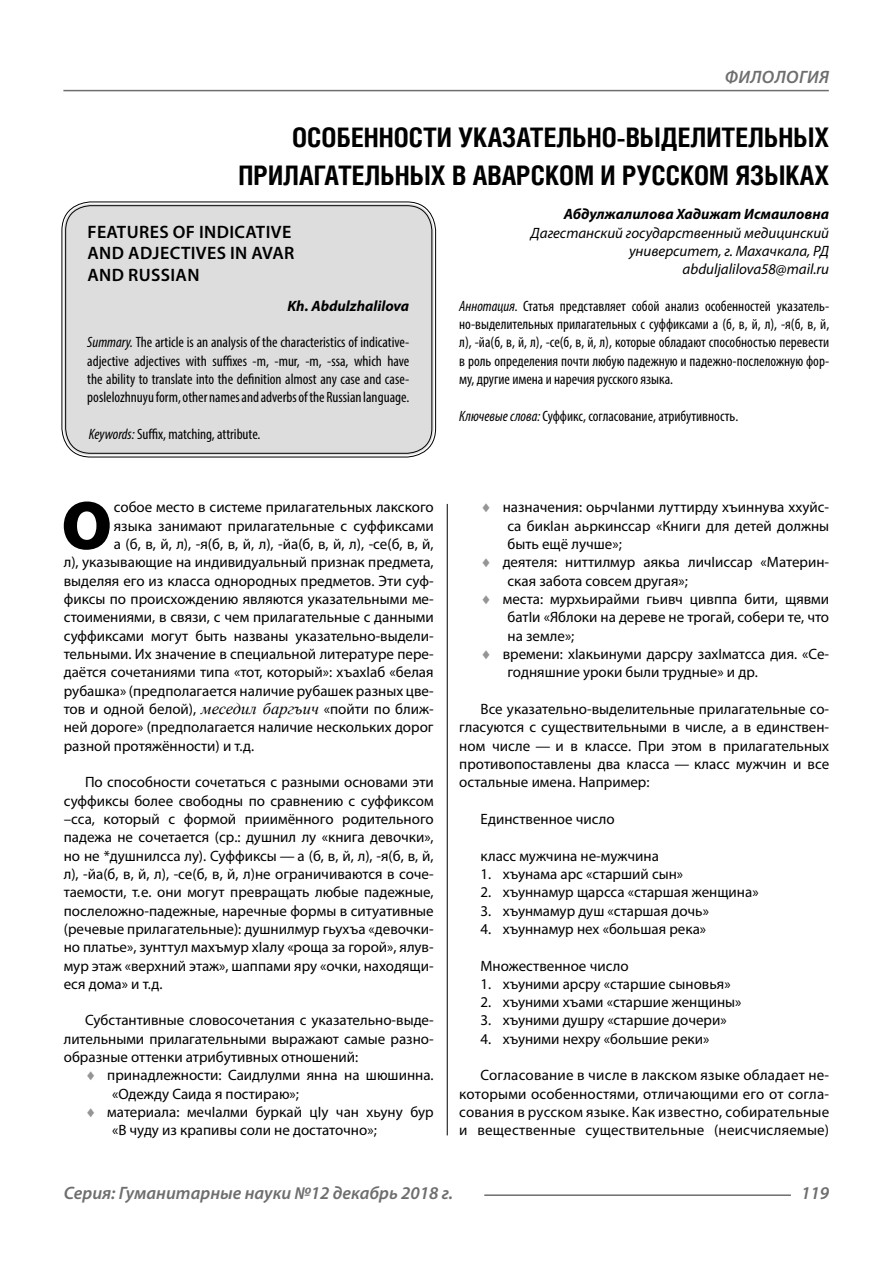
<style>
.page{position:relative;width:893px;height:1263px;background:#fff}
.page>*{position:absolute;margin:0;border:0;box-sizing:border-box;transform-origin:0 0}
.Bukvica{font:900 69.3px "Myriad Pro";color:#000}
.Header{font:700 27px/37.5px "Helios Cond";color:#000;text-align:right}
.t1{font:italic 600 18px "Myriad Pro";color:#6e6e6e}
.Header-eng{font:600 18px/21.6px "Myriad Pro";letter-spacing:.02em;color:#000}
.Normal{font:15px/18.3px "Myriad Pro";color:#000;text-align:justify}
.Bukvica-2{font:15px "Myriad Pro";color:#000}
.Annotation-rus{font:condensed 15px/18.3px "Myriad Pro";color:#000;text-align:justify}
.Annotation-eng{font:condensed 15px/18.3px "Myriad Pro";color:#000;text-align:justify}
.Author-doc{font:italic 15px/18.3px "Myriad Pro";color:#000;text-align:right}
.Author{font:italic 700 15px "Myriad Pro";color:#000}
.Author-email{font:italic 15px "Myriad Pro";color:#000}
.Author-eng{font:italic 700 15px "Myriad Pro";color:#000}
.s1{font-style:italic}
.s2{font-family:"Times New Roman";font-style:italic;font-size:16.5px}
.s3{color:#959595}
</style>
<div class="page">
<hr style="left:447px;top:504px;width:1px;height:631px;background:#000">
<div style="left:64px;top:204px;width:370px;height:251px;background:#ddd;border-radius:27px"></div>
<div style="left:62px;top:202px;width:374px;height:255px;border:1px solid #000;border-radius:29px"></div>
<div style="left:65px;top:205px;width:367px;height:249px;border:1px solid #000;border-radius:25px"></div>
<hr style="left:63px;top:90px;width:766px;height:1px;background:#6e6e6e">
<hr style="left:484px;top:1194px;width:307px;height:2px;background:#6e6e6e">
<p class="t1" style="left:725px;top:66px;width:26px">Филология</p>
<p class="Header" style="left:238px;top:118px;width:592px">ОСОБЕННОСТИ УКАЗАТЕЛЬНО-ВЫДЕЛИТЕЛЬНЫХ<br>ПРИЛАГАТЕЛЬНЫХ В АВАРСКОМ И РУССКОМ ЯЗЫКАХ</p>
<p class="Author" style="left:564px;top:204px;width:267px">Абдулжалилова Хадижат Исмаиловна</p>
<p class="Author-doc" style="left:531px;top:223px;width:300px">Дагестанский государственный медицинский университет, г. Махачкала, РД</p>
<p class="Author-email" style="left:683px;top:260px;width:148px">abduljalilova58@mail.ru</p>
<p class="Annotation-rus" style="left:459px;top:296px;width:371px"><span class="s1">Аннотация.</span> Статья представляет собой анализ особенностей указатель&shy;но-выделительных прилагательных с суффиксами а (б, в, й, л), -я(б, в, й, л), -йа(б, в, й, л), -се(б, в, й, л), которые обладают способностью перевести в роль определения почти любую падежную и падежно-послеложную фор&shy;му, другие имена и наречия русского языка.</p>
<p class="Annotation-rus" style="left:459px;top:406px;width:281px"><span class="s1">Ключевые слова:</span> Суффикс, согласование, атрибутивность.</p>
<p class="Header-eng" style="left:87px;top:220px;width:209px">FEATURES OF INDICATIVE<br>AND ADJECTIVES IN AVAR<br>AND RUSSIAN</p>
<p class="Author-eng" style="left:287px;top:296px;width:123px">Kh. Abdulzhalilova</p>
<p class="Annotation-eng" style="left:87px;top:333px;width:324px"><span class="s1">Summary.</span> The article is an analysis of the characteristics of indicative&shy;adjective adjectives with suffixes -m, -mur, -m, -ssa, which have the ability to translate into the definition almost any case and case&shy;poslelozhnuyu form, other names and adverbs of the Russian language.</p>
<p class="Annotation-eng" style="left:89px;top:425px;width:173px"><span class="s1">Keywords:</span> Suffix, matching, attribute.</p>
<p class="Bukvica" style="left:61px;top:479px;width:52px">О</p>
<p class="Bukvica-2" style="left:114px;top:498px;width:321px">собое место в системе прилагательных лакского</p>
<p class="Bukvica-2" style="left:114px;top:516px;width:321px">языка занимают прилагательные с суффиксами</p>
<p class="Bukvica-2" style="left:114px;top:535px;width:321px">а (б, в, й, л), -я(б, в, й, л), -йа(б, в, й, л), -се(б, в, й,</p>
<p class="Bukvica-2" style="left:64px;top:553px;width:371px">л), указывающие на индивидуальный признак предмета,</p>
<p class="Bukvica-2" style="left:64px;top:571px;width:371px">выделяя его из класса однородных предметов. Эти суф-</p>
<p class="Bukvica-2" style="left:64px;top:590px;width:371px">фиксы по происхождению являются указательными ме-</p>
<p class="Bukvica-2" style="left:64px;top:608px;width:371px">стоимениями, в связи, с чем прилагательные с данными</p>
<p class="Bukvica-2" style="left:64px;top:626px;width:371px">суффиксами могут быть названы указательно-выдели-</p>
<p class="Bukvica-2" style="left:64px;top:645px;width:371px">тельными. Их значение в специальной литературе пере-</p>
<p class="Bukvica-2" style="left:64px;top:663px;width:371px">даётся сочетаниями типа «тот, который»: хъахIаб «белая</p>
<p class="Bukvica-2" style="left:64px;top:681px;width:371px">рубашка» (предполагается наличие рубашек разных цве-</p>
<p class="Bukvica-2" style="left:64px;top:700px;width:371px">тов и одной белой), <span class="s2">меседил баргъич</span> «пойти по ближ-</p>
<p class="Bukvica-2" style="left:64px;top:718px;width:371px">ней дороге» (предполагается наличие нескольких дорог</p>
<p class="Bukvica-2" style="left:64px;top:736px;width:192px">разной протяжённости) и т.д.</p>
<p class="Normal" style="left:64px;top:773px;width:371px;text-indent:21px">По способности сочетаться с разными основами эти суффиксы более свободны по сравнению с суффиксом –сса, который с формой приимённого родительного падежа не сочетается (ср.: душнил лу «книга девочки», но не *душнилсса лу). Суффиксы — а (б, в, й, л), -я(б, в, й, л), -йа(б, в, й, л), -се(б, в, й, л)не ограничиваются в соче&shy;таемости, т.е. они могут превращать любые падежные, послеложно-падежные, наречные формы в ситуативные (речевые прилагательные): душнилмур гьухъа «девочки&shy;но платье», зунттул махъмур хIалу «роща за горой», ялув&shy;мур этаж «верхний этаж», шаппами яру «очки, находящи&shy;еся дома» и т.д.</p>
<p class="Normal" style="left:64px;top:1011px;width:371px;text-indent:21px">Субстантивные словосочетания с указательно-выде&shy;лительными прилагательными выражают самые разно&shy;образные оттенки атрибутивных отношений:</p>
<p class="Normal" style="left:112px;top:1066px;width:323px;text-indent:-27px"><span class="s3">♦</span> принадлежности: Саидлулми янна на шюшинна. «Одежду Саида я постираю»;</p>
<p class="Normal" style="left:112px;top:1103px;width:323px;text-indent:-27px"><span class="s3">♦</span> материала: мечIалми буркай цIу чан хьуну бур «В чуду из крапивы соли не достаточно»;</p>
<p class="Normal" style="left:507px;top:498px;width:323px;text-indent:-27px"><span class="s3">♦</span> назначения: оьрчIанми луттирду хъиннува ххуйс&shy;са бикIан аьркинссар «Книги для детей должны быть ещё лучше»;</p>
<p class="Normal" style="left:507px;top:553px;width:323px;text-indent:-27px"><span class="s3">♦</span> деятеля: ниттилмур аякьа личIиссар «Материн&shy;ская забота совсем другая»;</p>
<p class="Normal" style="left:507px;top:590px;width:323px;text-indent:-27px"><span class="s3">♦</span> места: мурхьирайми гьивч цивппа бити, щявми батIи «Яблоки на дереве не трогай, собери те, что на земле»;</p>
<p class="Normal" style="left:507px;top:644px;width:323px;text-indent:-27px"><span class="s3">♦</span> времени: хIакьинуми дарсру захIматсса дия. «Се&shy;годняшние уроки были трудные» и др.</p>
<p class="Normal" style="left:459px;top:699px;width:371px;text-indent:21px">Все указательно-выделительные прилагательные со&shy;гласуются с существительными в числе, а в единствен&shy;ном числе — и в классе. При этом в прилагательных противопоставлены два класса — класс мужчин и все остальные имена. Например:</p>
<p class="Normal" style="left:480px;top:809px;width:136px">Единственное число</p>
<p class="Normal" style="left:480px;top:846px;width:180px">класс мужчина не-мужчина</p>
<p class="Normal" style="left:480px;top:864px;width:204px">1. хъунама арс «старший сын»</p>
<p class="Normal" style="left:480px;top:883px;width:280px">2. хъуннамур щарсса «старшая женщина»</p>
<p class="Normal" style="left:480px;top:901px;width:230px">3. хъунмамур душ «старшая дочь»</p>
<p class="Normal" style="left:480px;top:919px;width:227px">4. хъуннамур нех «большая река»</p>
<p class="Normal" style="left:480px;top:956px;width:150px">Множественное число</p>
<p class="Normal" style="left:480px;top:974px;width:252px">1. хъуними арсру «старшие сыновья»</p>
<p class="Normal" style="left:480px;top:993px;width:262px">2. хъуними хъами «старшие женщины»</p>
<p class="Normal" style="left:480px;top:1011px;width:248px">3. хъуними душру «старшие дочери»</p>
<p class="Normal" style="left:480px;top:1029px;width:230px">4. хъуними нехру «большие реки»</p>
<p class="Normal" style="left:459px;top:1066px;width:371px;text-indent:21px">Согласование в числе в лакском языке обладает не&shy;которыми особенностями, отличающими его от согла&shy;сования в русском языке. Как известно, собирательные и вещественные существительные (неисчисляемые)</p>
<p class="t1" style="left:64px;top:1182px;width:391px">Серия: Гуманитарные науки №12 декабрь 2018 г.</p>
<p class="t1" style="left:801px;top:1182px;width:30px">119</p>
</div>
